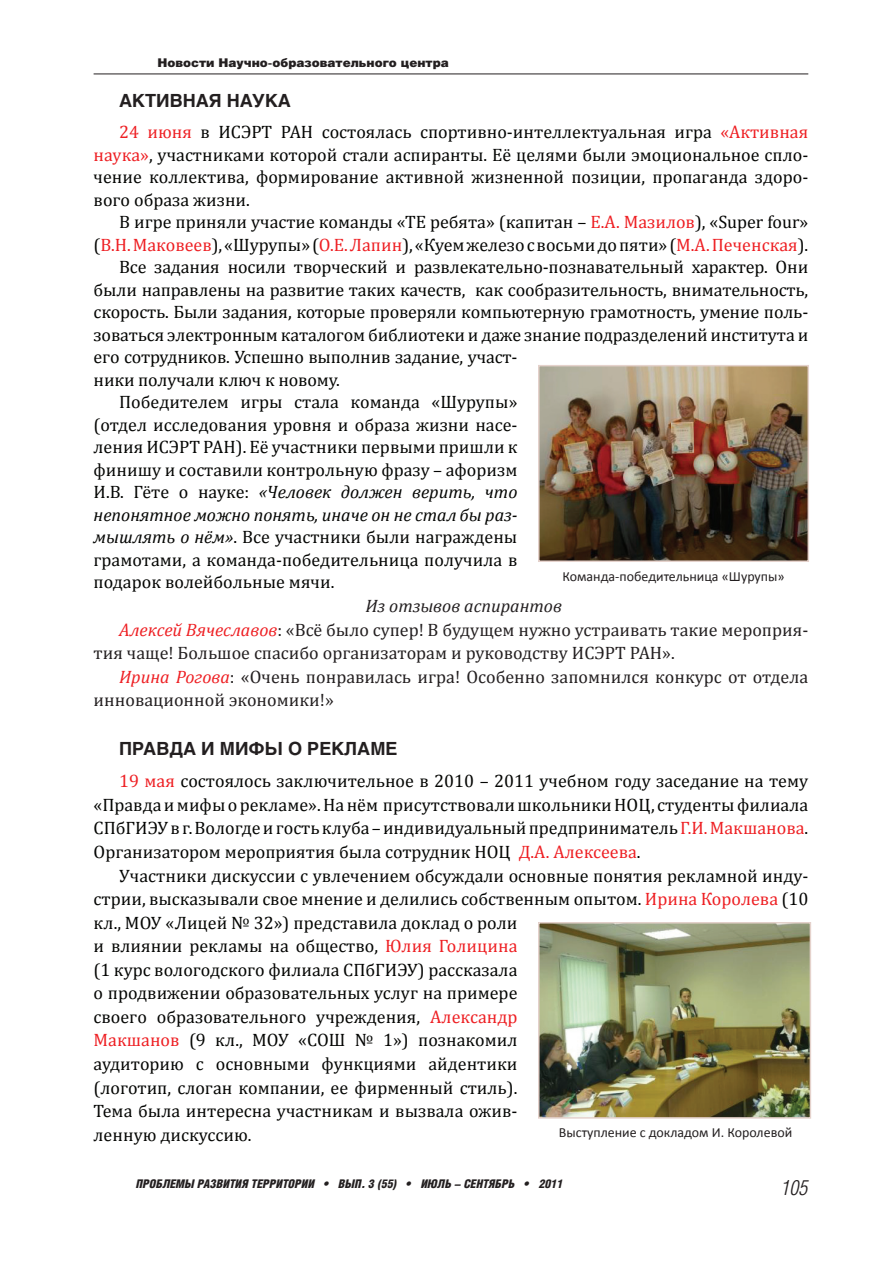
<style>
.page{position:relative;width:893px;height:1263px;background:#fff}
.page>*{position:absolute;margin:0;border:0;box-sizing:border-box;transform-origin:0 0}
.t1{font:italic 300 21px "Helios Cond";color:#231f20}
.t2{font:18px/23.5px "Cambria";color:#040503;text-align:justify}
.t3{font:18px "Cambria";color:#231f20}
.t4{font:italic 18px "Cambria";color:#040503}
.t5{font:700 18px "Helios";color:#231f20}
.t6{font:italic 18px "Cambria";color:#231f20}
.t7{font:13.95px "Calibri";color:#231f20}
.t8{font:italic 900 12px "Helios Cond";color:#231f20}
.t9{font:900 12px "Helios";color:#231f20}
.s1{color:#ee1f23}
.s2{font-style:normal}
.s3{font-style:italic}
.s4{font-style:italic;color:#ee1f23}
</style>
<div class="page">
<hr style="left:94px;top:74px;width:714px;height:1px;background:#231f20">
<img style="left:541px;top:368px;width:265px;height:191px">
<div style="left:538px;top:365px;width:271px;height:197px;border:2px solid #e5d2cc"></div>
<img style="left:541px;top:925px;width:267px;height:191px">
<div style="left:538px;top:922px;width:273px;height:197px;border:2px solid #e5d2cc"></div>
<p class="t9" style="left:157px;top:59px;width:293px">Новости Научно-образовательного центра</p>
<p class="t5" style="left:119px;top:94px;width:173px">АКТИВНАЯ НАУКА</p>
<p class="t2" style="left:94px;top:122px;width:716px;line-height:22.5px;text-indent:26px"><span class="s1">24 июня</span> в ИСЭРТ РАН состоялась спортивно-интеллектуальная игра <span class="s1">«Активная наука»</span>, участниками которой стали аспиранты. Её целями были эмоциональное спло&shy;чение коллектива, формирование активной жизненной позиции, пропаганда здоро&shy;вого образа жизни.</p>
<p class="t2" style="left:119px;top:212px;width:690px">В игре приняли участие команды «ТЕ ребята» (капитан – <span class="s1">Е.А. Мазилов</span>), «Super four»</p>
<p class="t2" style="left:94px;top:234px;width:716px">(<span class="s1">В.Н. Маковеев</span>), «Шурупы» (<span class="s1">О.Е. Лапин</span>), «Куем железо с восьми до пяти» (<span class="s1">М.А. Печенская</span>).</p>
<p class="t2" style="left:119px;top:257px;width:690px">Все задания носили творческий и развлекательно-познавательный характер. Они</p>
<p class="t2" style="left:94px;top:279px;width:716px">были направлены на развитие таких качеств, как сообразительность, внимательность,</p>
<p class="t2" style="left:94px;top:302px;width:716px">скорость. Были задания, которые проверяли компьютерную грамотность, умение поль-</p>
<p class="t2" style="left:94px;top:324px;width:716px">зоваться электронным каталогом библиотеки и даже знание подразделений института и</p>
<p class="t2" style="left:94px;top:347px;width:425px">его сотрудников. Успешно выполнив задание, участ-</p>
<p class="t2" style="left:94px;top:369px;width:248px">ники получали ключ к новому.</p>
<p class="t2" style="left:119px;top:392px;width:400px">Победителем игры стала команда «Шурупы»</p>
<p class="t2" style="left:94px;top:414px;width:425px">(отдел исследования уровня и образа жизни насе-</p>
<p class="t2" style="left:94px;top:437px;width:425px">ления ИСЭРТ РАН). Её участники первыми пришли к</p>
<p class="t2" style="left:94px;top:459px;width:425px">финишу и составили контрольную фразу – афоризм</p>
<p class="t4" style="left:94px;top:481px;width:425px"><span class="s2">И.В. Гёте о науке:</span> «Человек должен верить, что</p>
<p class="t4" style="left:94px;top:504px;width:425px">непонятное можно понять, иначе он не стал бы раз-</p>
<p class="t2" style="left:94px;top:527px;width:425px"><span class="s3">мышлять о нём»</span>. Все участники были награждены</p>
<p class="t2" style="left:94px;top:549px;width:425px">грамотами, а команда-победительница получила в</p>
<p class="t2" style="left:94px;top:572px;width:242px">подарок волейбольные мячи.</p>
<p class="t6" style="left:365px;top:595px;width:198px">Из отзывов аспирантов</p>
<p class="t3" style="left:119px;top:622px;width:690px"><span class="s4">Алексей Вячеславов</span>: «Всё было супер! В будущем нужно устраивать такие мероприя-</p>
<p class="t3" style="left:94px;top:645px;width:582px">тия чаще! Большое спасибо организаторам и руководству ИСЭРТ РАН».</p>
<p class="t3" style="left:119px;top:669px;width:690px"><span class="s4">Ирина Рогова</span>: «Очень понравилась игра! Особенно запомнился конкурс от отдела</p>
<p class="t3" style="left:94px;top:692px;width:242px">инновационной экономики!»</p>
<p class="t5" style="left:119px;top:742px;width:280px">ПРАВДА И МИФЫ О РЕКЛАМЕ</p>
<p class="t2" style="left:94px;top:771px;width:716px;text-indent:26px"><span class="s1">19 мая</span> состоялось заключительное в 2010 – 2011 учебном году заседание на тему «Правда и мифы о рекламе». На нём присутствовали школьники НОЦ, студенты филиала СПбГИЭУ в г. Вологде и гость клуба – индивидуальный предприниматель <span class="s1">Г.И. Макшанова</span>.<br>Организатором мероприятия была сотрудник НОЦ <span class="s1">Д.А. Алексеева</span>.</p>
<p class="t2" style="left:94px;top:865px;width:716px;text-align:left;text-indent:26px">Участники дискуссии с увлечением обсуждали основные понятия рекламной инду&shy;стрии, высказывали свое мнение и делились собственным опытом. <span class="s1">Ирина Королева</span> (10 кл., МОУ «Лицей № 32») представила доклад о роли<br>и влиянии рекламы на общество, <span class="s1">Юлия Голицина<br></span>(1 курс вологодского филиала СПбГИЭУ) рассказала<br>о продвижении образовательных услуг на примере<br>своего образовательного учреждения, <span class="s1">Александр<br>Макшанов</span> (9 кл., МОУ «СОШ № 1») познакомил<br>аудиторию с основными функциями айдентики<br>(логотип, слоган компании, ее фирменный стиль).<br>Тема была интересна участникам и вызвала ожив-<br>ленную дискуссию.</p>
<p class="t7" style="left:562px;top:571px;width:224px">Команда-победительница «Шурупы»</p>
<p class="t7" style="left:559px;top:1126px;width:235px">Выступление с докладом И. Королевой</p>
<p class="t8" style="left:136px;top:1179px;width:428px">ПРОБЛЕМЫ РАЗВИТИЯ ТЕРРИТОРИИ • ВЫП. 3 (55) • ИЮЛЬ – СЕНТЯБРЬ • 2011</p>
<p class="t1" style="left:781px;top:1180px;width:28px">105</p>
</div>
